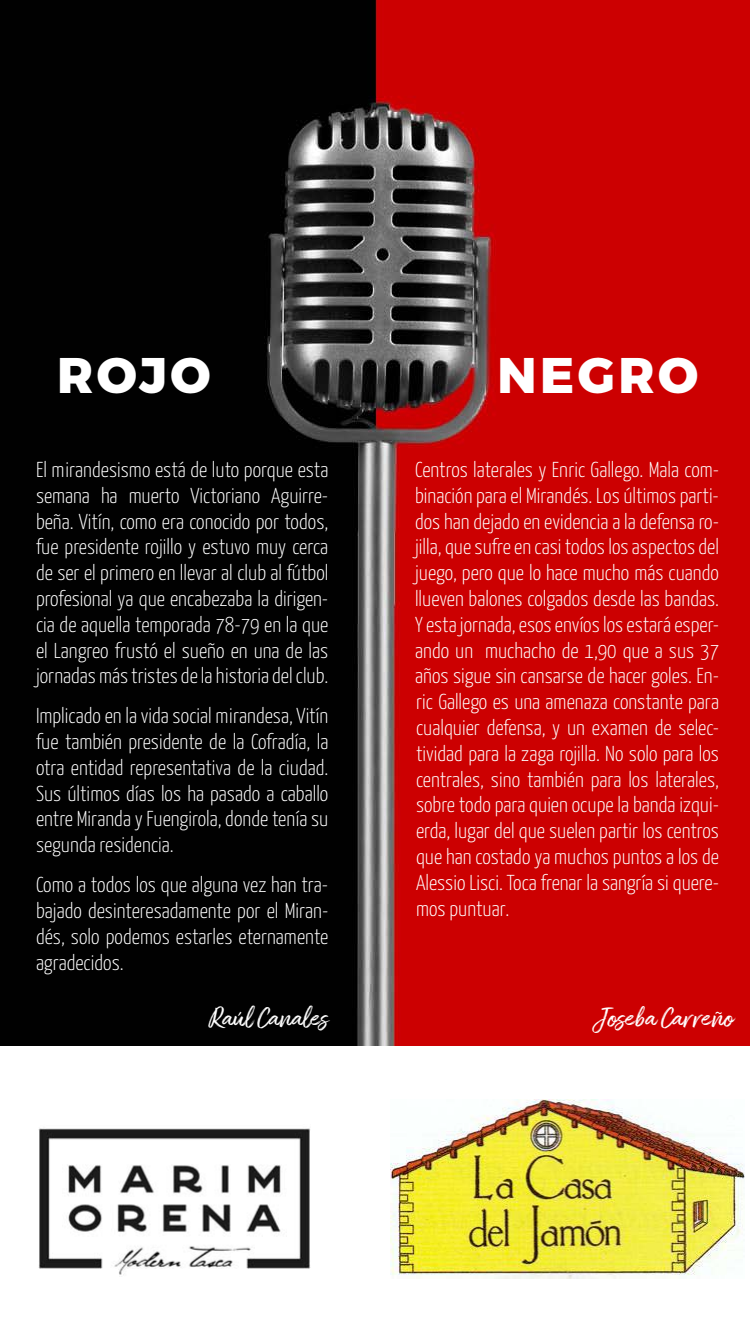
<style>
.page{position:relative;width:750px;height:1334px;background:#fff}
.page>*{position:absolute;margin:0;border:0;box-sizing:border-box;transform-origin:0 0}
.t1{font:800 50px "Montserrat";letter-spacing:.07em;color:#fff}
.t2{font:28px "Amithen";color:#fff}
.t3{font:300 21.5px/25.8px "Yanone Kaffeesatz";color:#fff;text-align:justify}
</style>
<div class="page">
<img style="left:0;top:0;width:750px;height:1046px">
<img style="left:38px;top:1128px;width:273px;height:147px">
<img style="left:390px;top:1099px;width:354px;height:180px">
<h1 class="t1" style="left:57px;top:344px;width:155px">ROJO</h1>
<h1 class="t1" style="left:498px;top:344px;width:202px">NEGRO</h1>
<p class="t3" style="left:36px;top:455px;width:294px">El mirandesismo está de luto porque esta semana ha muerto Victoriano Aguirre&shy;beña. Vitín, como era conocido por todos, fue presidente rojillo y estuvo muy cerca de ser el primero en llevar al club al fútbol profesional ya que encabezaba la dirigen&shy;cia de aquella temporada 78-79 en la que el Langreo frustó el sueño en una de las jornadas más tristes de la historia del club.</p>
<p class="t3" style="left:36px;top:702px;width:294px">Implicado en la vida social mirandesa, Vitín fue también presidente de la Cofradía, la otra entidad representativa de la ciudad.<br>Sus últimos días los ha pasado a caballo entre Miranda y Fuengirola, donde tenía su segunda residencia.</p>
<p class="t3" style="left:36px;top:871px;width:294px">Como a todos los que alguna vez han tra&shy;bajado desinteresadamente por el Miran&shy;dés, solo podemos estarles eternamente agradecidos.</p>
<h2 class="t2" style="left:209px;top:1001px;width:121px">Raúl Canales</h2>
<p class="t3" style="left:415px;top:455px;width:306px">Centros laterales y Enric Gallego. Mala com&shy;binación para el Mirandés. Los últimos parti&shy;dos han dejado en evidencia a la defensa ro&shy;jilla, que sufre en casi todos los aspectos del juego, pero que lo hace mucho más cuando llueven balones colgados desde las bandas.<br>Y esta jornada, esos envíos los estará esper&shy;ando un muchacho de 1,90 que a sus 37 años sigue sin cansarse de hacer goles. En&shy;ric Gallego es una amenaza constante para cualquier defensa, y un examen de selec&shy;tividad para la zaga rojilla. No solo para los centrales, sino también para los laterales, sobre todo para quien ocupe la banda izqui&shy;erda, lugar del que suelen partir los centros que han costado ya muchos puntos a los de Alessio Lisci. Toca frenar la sangría si quere&shy;mos puntuar.</p>
<h2 class="t2" style="left:595px;top:1001px;width:140px">Joseba Carreño</h2>
</div>
